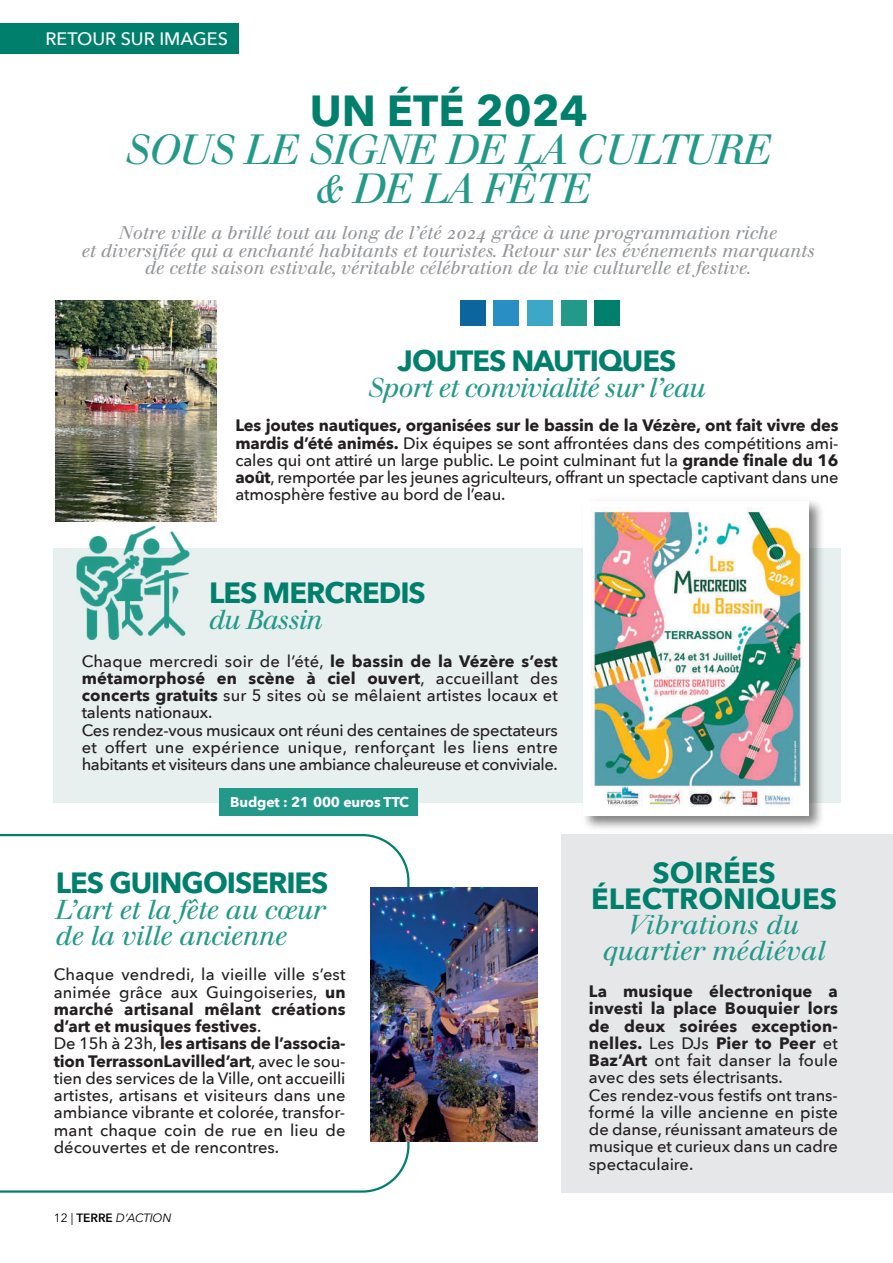
<style>
.page{position:relative;width:893px;height:1263px;background:#fff}
.page>*{position:absolute;margin:0;border:0;box-sizing:border-box;transform-origin:0 0}
.t1{font:700 43.35px "Avenir Next";color:#007f6d}
.t2{font:41.4px/38.4px "Justus Italic Oldstyle";letter-spacing:-.03em;color:#23998a;text-align:center}
.t3{font:700 29.25px "Avenir Next";letter-spacing:-.035em;color:#007f6d}
.t4{font:700 29.25px/25.7px "Avenir Next";color:#007f6d;text-align:center}
.t5{font:26.7px/25.7px "Justus Italic Oldstyle";letter-spacing:-.015em;color:#23998a}
.t6{font:26.7px "Justus Italic Oldstyle";letter-spacing:-.035em;color:#23998a}
.t7{font:18px/17.2px "Justus Italic Oldstyle";color:#939598;text-align:center}
.t8{font:500 18px "Avenir Next";color:#fff}
.t9{font:500 16.5px/17.2px "Avenir Next";color:#231f20}
.t10{font:700 14.1px "Avenir Next";letter-spacing:-.01em;color:#fff}
.t11{font:italic 12px "Avenir Next";letter-spacing:-.02em;color:#000}
.s1{font-weight:700}
.s2{font-style:normal}
.s3{font-weight:600;font-style:normal}
</style>
<div class="page">
<div style="left:561px;top:834px;width:332px;height:359px;background:#e6e7e9"></div>
<div style="left:0;top:23px;width:239px;height:31px;background:#007f6d"></div>
<svg style="left:0;top:834px;width:410px;height:359px"></svg>
<div style="left:53px;top:548px;width:788px;height:255px;background:#e8f0ef"></div>
<div style="left:594px;top:300px;width:26px;height:25px;background:#007f6d"></div>
<div style="left:561px;top:300px;width:25px;height:25px;background:#23998a"></div>
<div style="left:527px;top:300px;width:26px;height:25px;background:#3ca7c6"></div>
<div style="left:493px;top:300px;width:26px;height:25px;background:#298ec3"></div>
<div style="left:460px;top:300px;width:26px;height:25px;background:#0c659c"></div>
<img style="left:56px;top:300px;width:160px;height:222px">
<img style="left:583px;top:500px;width:239px;height:329px">
<div style="left:584px;top:501px;width:225px;height:315px;background:#fff"></div>
<img style="left:591px;top:507px;width:213px;height:300px">
<img style="left:76px;top:526px;width:114px;height:114px">
<img style="left:371px;top:887px;width:166px;height:255px">
<div style="left:220px;top:789px;width:198px;height:27px;background:#23998a"></div>
<p class="t8" style="left:46px;top:27px;width:184px">RETOUR SUR IMAGES</p>
<h1 class="t1" style="left:310px;top:82px;width:280px">UN ÉTÉ 2024</h1>
<h2 class="t2" style="left:125px;top:130px;width:648px">SOUS LE SIGNE DE LA CULTURE &amp; DE LA FÊTE</h2>
<p class="t7" style="left:82px;top:224px;width:735px">Notre ville a brillé tout au long de l’été 2024 grâce à une programmation riche<br>et diversifiée qui a enchanté habitants et touristes. Retour sur les événements marquants de cette saison estivale, véritable célébration de la vie culturelle et festive.</p>
<h3 class="t3" style="left:398px;top:342px;width:280px">JOUTES NAUTIQUES</h3>
<h3 class="t6" style="left:368px;top:371px;width:339px">Sport et convivialité sur l’eau</h3>
<p class="t9" style="left:235px;top:418px;width:605px;text-align:justify"><span class="s1">Les joutes nautiques, organisées sur le bassin de la Vézère, ont fait vivre des mardis d’été animés.</span> Dix équipes se sont affrontées dans des compétitions ami&shy;cales qui ont attiré un large public. Le point culminant fut la <span class="s1">grande finale du 16 août</span>, remportée par les jeunes agriculteurs, offrant un spectacle captivant dans une atmosphère festive au bord de l’eau.</p>
<h3 class="t3" style="left:209px;top:574px;width:218px">LES MERCREDIS</h3>
<h3 class="t6" style="left:209px;top:603px;width:115px">du Bassin</h3>
<p class="t9" style="left:82px;top:653px;width:478px">Chaque mercredi soir de l’été, <span class="s1">le bassin de la Vézère s’est métamorphosé en scène à ciel ouvert</span>, accueillant des <span class="s1">concerts gratuits</span> sur 5 sites où se mêlaient artistes locaux et talents nationaux.<br>Ces rendez-vous musicaux ont réuni des centaines de spectateurs et offert une expérience unique, renforçant les liens entre habitants et visiteurs dans une ambiance chaleureuse et conviviale.</p>
<p class="t10" style="left:230px;top:793px;width:180px">Budget : 21 000 euros TTC</p>
<h3 class="t3" style="left:56px;top:864px;width:274px">LES GUINGOISERIES</h3>
<h3 class="t5" style="left:56px;top:897px;width:271px">L’art et la fête au cœur de la ville ancienne</h3>
<p class="t9" style="left:54px;top:966px;width:293px">Chaque vendredi, la vieille ville s’est animée grâce aux Guingoiseries, <span class="s1">un marché artisanal mêlant créations d’art et musiques festives</span>.<br>De 15h à 23h, <span class="s1">les artisans de l’associa&shy;tion TerrassonLavilled’art</span>, avec le sou&shy;tien des services de la Ville, ont accueilli artistes, artisans et visiteurs dans une ambiance vibrante et colorée, transfor&shy;mant chaque coin de rue en lieu de découvertes et de rencontres.</p>
<p class="t11" style="left:54px;top:1210px;width:119px"><span class="s2">12 |</span> <span class="s3">TERRE</span> D’ACTION</p>
<h3 class="t4" style="left:591px;top:861px;width:247px">SOIRÉES<br>ÉLECTRONIQUES</h3>
<h3 class="t5" style="left:602px;top:912px;width:225px;text-align:center">Vibrations du quartier médiéval</h3>
<p class="t9" style="left:589px;top:983px;width:250px"><span class="s1">La musique électronique a investi la place Bouquier lors de deux soirées exception&shy;nelles.</span> Les DJs <span class="s1">Pier to Peer</span> et<br><span class="s1">Baz’Art</span> ont fait danser la foule avec des sets électrisants.<br>Ces rendez-vous festifs ont trans&shy;formé la ville ancienne en piste de danse, réunissant amateurs de musique et curieux dans un cadre spectaculaire.</p>
</div>
